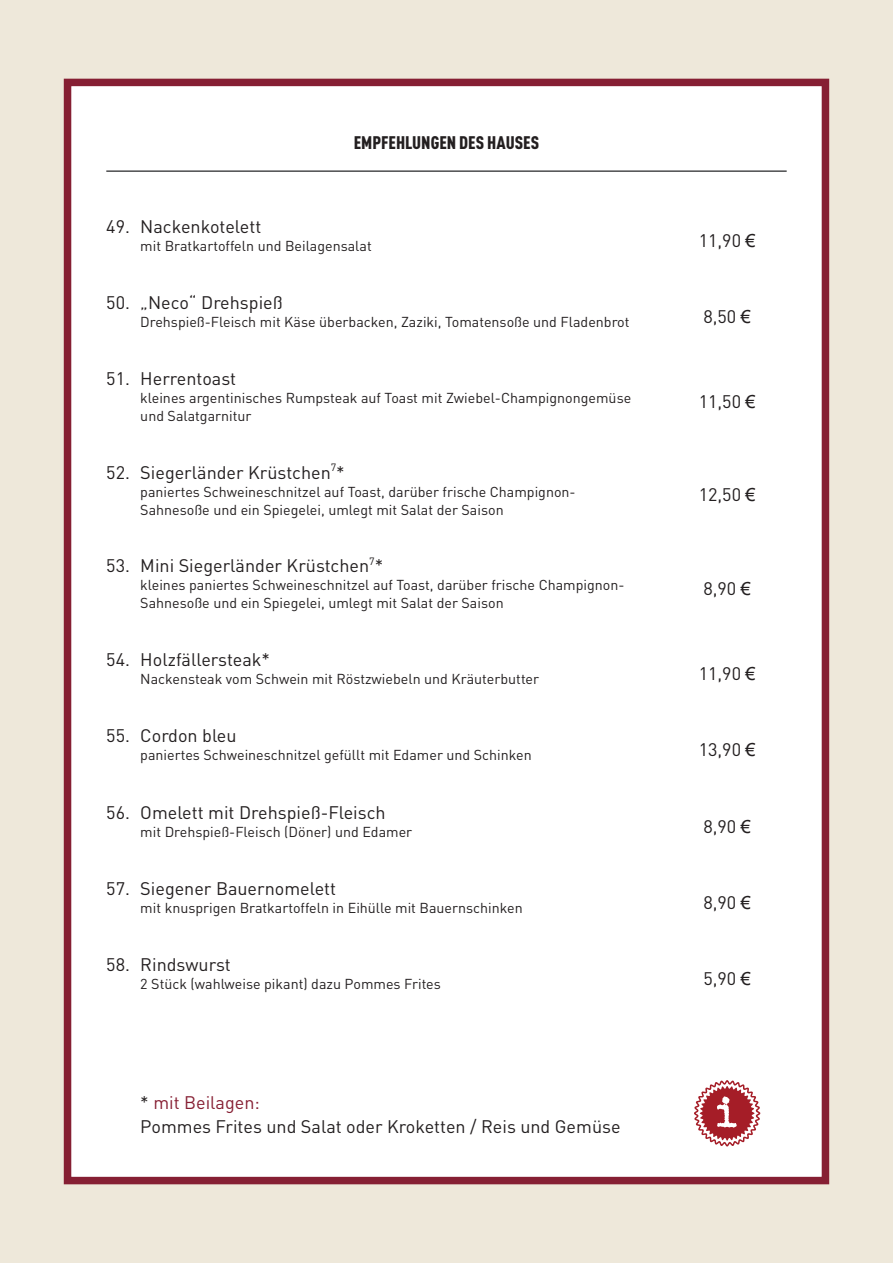
<style>
.page{position:relative;width:893px;height:1263px;background:#eee8da}
.page>*{position:absolute;margin:0;border:0;box-sizing:border-box;transform-origin:0 0}
.t1{font:18px/24px "DIN";color:#231f20}
.t2{font:900 18px "DIN Cond";color:#231f20}
.t3{font:14.25px/18px "DIN";color:#231f20}
.s1{font-family:"Arial"}
.s2{color:#861f33}
</style>
<div class="page">
<div style="left:64px;top:79px;width:765px;height:1105px;background:#fff;border:8px solid #861f33"></div>
<hr style="left:106px;top:170px;width:681px;height:2px;background:#4b4c4d">
<svg style="left:694px;top:1080px;width:67px;height:67px"></svg>
<p class="t2" style="left:354px;top:131px;width:187px">EMPFEHLUNGEN DES HAUSES</p>
<p class="t1" style="left:106px;top:214px;width:157px">49. Nackenkotelett</p>
<p class="t3" style="left:140px;top:236px;width:233px">mit Bratkartoffeln und Beilagensalat</p>
<p class="t1" style="left:699px;top:228px;width:58px">11,90 <span class="s1">€</span></p>
<p class="t1" style="left:106px;top:290px;width:178px">50. „Neco“ Drehspieß</p>
<p class="t3" style="left:140px;top:313px;width:491px">Drehspieß-Fleisch mit Käse überbacken, Zaziki, Tomatensoße und Fladenbrot</p>
<p class="t1" style="left:703px;top:304px;width:49px">8,50 <span class="s1">€</span></p>
<p class="t1" style="left:106px;top:367px;width:131px">51. Herrentoast</p>
<p class="t3" style="left:140px;top:389px;width:492px">kleines argentinisches Rumpsteak auf Toast mit Zwiebel-Champignongemüse und Salatgarnitur</p>
<p class="t1" style="left:699px;top:389px;width:58px">11,50 <span class="s1">€</span></p>
<p class="t1" style="left:106px;top:460px;width:240px">52. Siegerländer Krüstchen<sup>7</sup>*</p>
<p class="t3" style="left:140px;top:482px;width:437px">paniertes Schweineschnitzel auf Toast, darüber frische Champignon-<br>Sahnesoße und ein Spiegelei, umlegt mit Salat der Saison</p>
<p class="t1" style="left:699px;top:482px;width:58px">12,50 <span class="s1">€</span></p>
<p class="t1" style="left:106px;top:553px;width:278px">53. Mini Siegerländer Krüstchen<sup>7</sup>*</p>
<p class="t3" style="left:140px;top:576px;width:486px">kleines paniertes Schweineschnitzel auf Toast, darüber frische Champignon-<br>Sahnesoße und ein Spiegelei, umlegt mit Salat der Saison</p>
<p class="t1" style="left:703px;top:576px;width:49px">8,90 <span class="s1">€</span></p>
<p class="t1" style="left:106px;top:647px;width:165px">54. Holzfällersteak*</p>
<p class="t3" style="left:140px;top:669px;width:400px">Nackensteak vom Schwein mit Röstzwiebeln und Kräuterbutter</p>
<p class="t1" style="left:699px;top:661px;width:58px">11,90 <span class="s1">€</span></p>
<p class="t1" style="left:106px;top:723px;width:132px">55. Cordon bleu</p>
<p class="t3" style="left:140px;top:746px;width:393px">paniertes Schweineschnitzel gefüllt mit Edamer und Schinken</p>
<p class="t1" style="left:699px;top:737px;width:58px">13,90 <span class="s1">€</span></p>
<p class="t1" style="left:106px;top:800px;width:281px">56. Omelett mit Drehspieß-Fleisch</p>
<p class="t3" style="left:140px;top:822px;width:273px">mit Drehspieß-Fleisch (Döner) und Edamer</p>
<p class="t1" style="left:106px;top:876px;width:231px">57. Siegener Bauernomelett</p>
<p class="t3" style="left:140px;top:899px;width:384px">mit knusprigen Bratkartoffeln in Eihülle mit Bauernschinken</p>
<p class="t1" style="left:106px;top:953px;width:126px">58. Rindswurst</p>
<p class="t3" style="left:140px;top:975px;width:302px">2 Stück (wahlweise pikant) dazu Pommes Frites</p>
<p class="t1" style="left:140px;top:1090px;width:482px">* <span class="s2">mit Beilagen:<br></span>Pommes Frites und Salat oder Kroketten / Reis und Gemüse</p>
<p class="t1" style="left:703px;top:814px;width:49px">8,90 <span class="s1">€</span></p>
<p class="t1" style="left:703px;top:890px;width:49px">8,90 <span class="s1">€</span></p>
<p class="t1" style="left:703px;top:966px;width:49px">5,90 <span class="s1">€</span></p>
</div>
